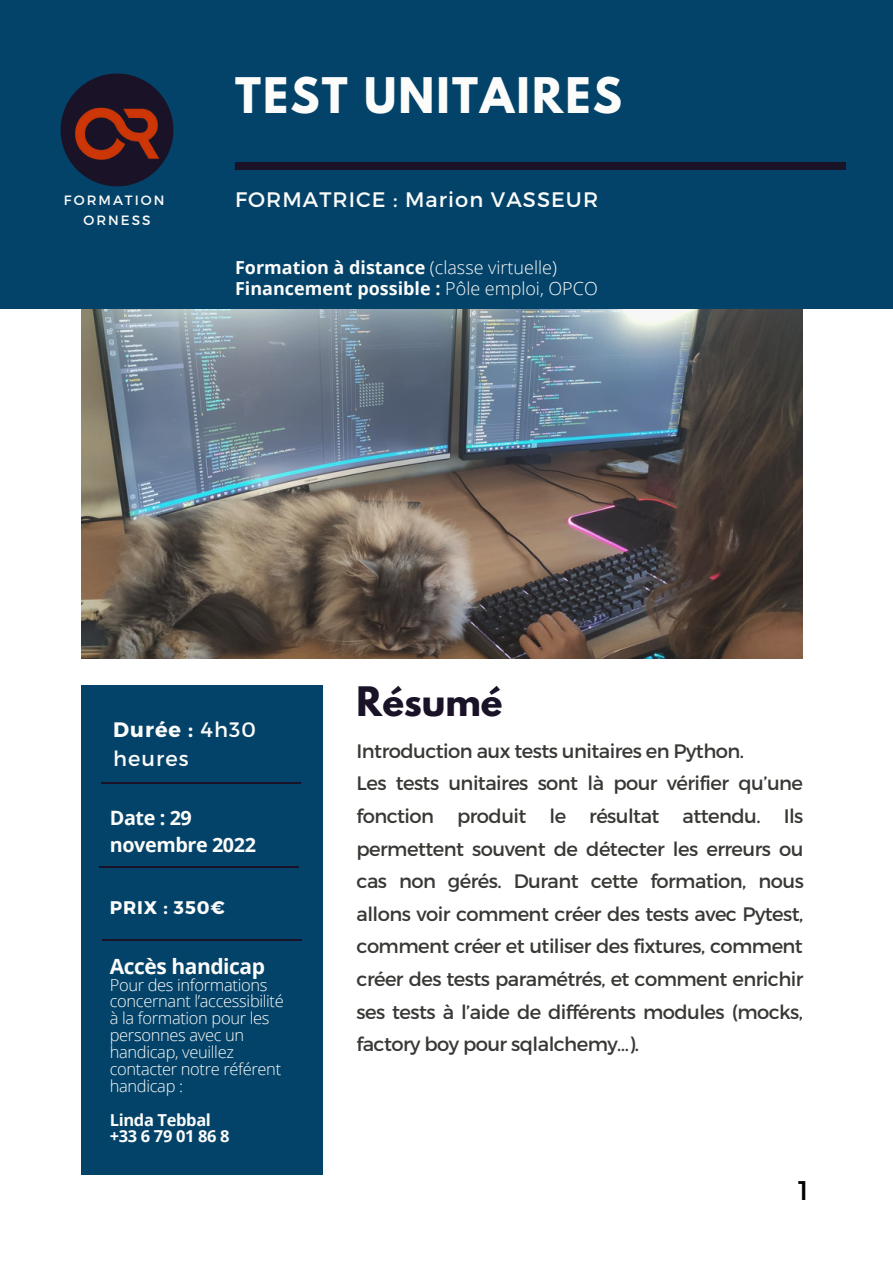
<style>
.page{position:relative;width:893px;height:1264px;background:#fff}
.page>*{position:absolute;margin:0;border:0;box-sizing:border-box;transform-origin:0 0}
.t1{font:700 43.5px "League Spartan";letter-spacing:.05em;color:#fcfcfa}
.t2{font:700 36px "League Spartan";color:#1a1227}
.t3{font:27px "Montserrat";color:#000}
.t4{font:21px "Montserrat";letter-spacing:.05em;color:#fcfcfa}
.t5{font:700 21px "Open Sans";letter-spacing:-.02em;color:#fcfcfa}
.t6{font:20.85px/29.2px "Montserrat";letter-spacing:.05em;color:#fcfcfa}
.t7{font:700 19.8px/27px "Open Sans";letter-spacing:-.02em;color:#fcfcfa}
.t8{font:19.5px/32.5px "Montserrat";letter-spacing:-.03em;color:#383835}
.t9{font:700 18.3px "Montserrat";letter-spacing:.05em;color:#fcfcfa}
.t10{font:700 18px/21.1px "Open Sans";color:#fcfcfa}
.t11{font:300 16.5px/16.8px "Open Sans";letter-spacing:-.02em;color:#fcfcfa}
.t12{font:700 16.5px/16.8px "Open Sans";letter-spacing:-.02em;color:#fcfcfa}
.t13{font:13.5px/20.2px "Montserrat";letter-spacing:.15em;color:#fcfcfa;text-align:center}
.s1{font-weight:300}
.s2{font-weight:700}
</style>
<div class="page">
<img style="left:81px;top:308px;width:721px;height:350px">
<div style="left:0;top:0;width:892px;height:308px;background:#044369"></div>
<div style="left:235px;top:162px;width:610px;height:7px;background:#1a1227"></div>
<svg style="left:61px;top:74px;width:112px;height:112px"></svg>
<img style="left:72px;top:94px;width:89px;height:75px">
<div style="left:81px;top:685px;width:242px;height:489px;background:#044369"></div>
<hr style="left:99px;top:866px;width:199px;height:2px;background:#1a1227">
<hr style="left:101px;top:782px;width:199px;height:2px;background:#1a1227">
<hr style="left:102px;top:939px;width:199px;height:1px;background:#1a1227">
<p class="t13" style="left:64px;top:189px;width:102px">FORMATION<br>ORNESS</p>
<h1 class="t1" style="left:235px;top:74px;width:388px">TEST UNITAIRES</h1>
<p class="t4" style="left:235px;top:186px;width:364px">FORMATRICE : Marion VASSEUR</p>
<p class="t10" style="left:235px;top:256px;width:364px">Formation à distance <span class="s1">(classe virtuelle)<br></span>Financement possible : <span class="s1">Pôle emploi, OPCO</span></p>
<h2 class="t2" style="left:356px;top:683px;width:147px">Résumé</h2>
<p class="t6" style="left:113px;top:714px;width:144px"><span class="s2">Durée :</span> 4h30 heures</p>
<p class="t7" style="left:110px;top:803px;width:148px">Date : 29 novembre 2022</p>
<p class="t9" style="left:110px;top:896px;width:116px">PRIX : 350€</p>
<p class="t5" style="left:110px;top:951px;width:157px">Accès handicap</p>
<p class="t11" style="left:110px;top:975px;width:175px">Pour des informations concernant l’accessibilité à la formation pour les personnes avec un handicap, veuillez contacter notre référent handicap :</p>
<p class="t12" style="left:110px;top:1110px;width:121px">Linda Tebbal +33 6 79 01 86 8</p>
<p class="t8" style="left:356px;top:733px;width:448px">Introduction aux tests unitaires en Python.<br>Les tests unitaires sont là pour vérifier qu’une fonction produit le résultat attendu. Ils permettent souvent de détecter les erreurs ou cas non gérés. Durant cette formation, nous allons voir comment créer des tests avec Pytest, comment créer et utiliser des fixtures, comment créer des tests paramétrés, et comment enrichir ses tests à l’aide de différents modules (mocks, factory boy pour sqlalchemy…).</p>
<h3 class="t3" style="left:798px;top:1172px;width:12px">1</h3>
</div>
